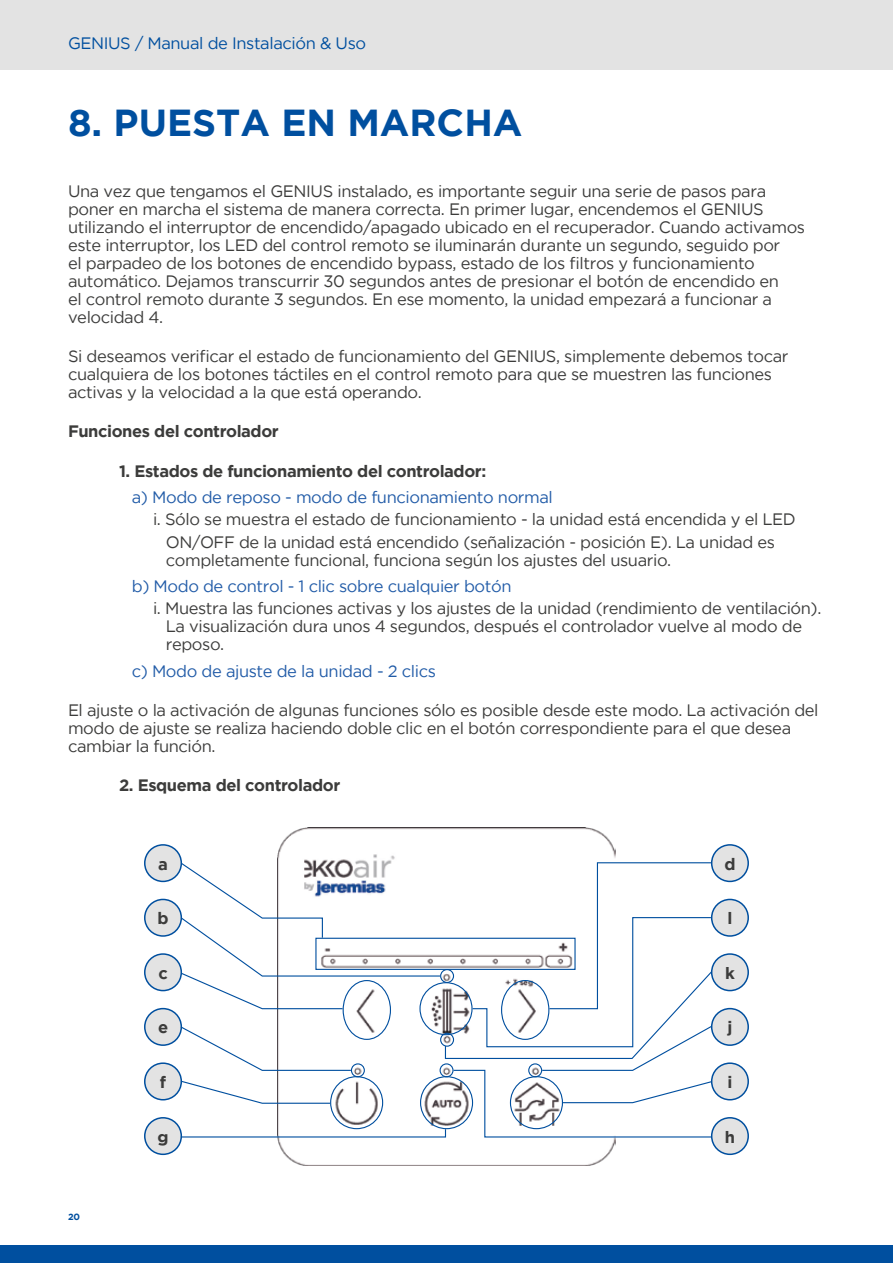
<style>
.page{position:relative;width:893px;height:1263px;background:#fff}
.page>*{position:absolute;margin:0;border:0;box-sizing:border-box;transform-origin:0 0}
.t1{font:700 37.5px "Gotham";color:#004f9f}
.t2{font:16.5px/18px "Gotham";letter-spacing:-.025em;color:#3c3c3b}
.t3{font:16.5px "Gotham";letter-spacing:-.025em;color:#225ca8}
.t4{font:700 16.5px "Gotham";letter-spacing:-.025em;color:#3c3c3b}
.t5{font:16.5px "Gotham";letter-spacing:-.025em;color:#004f9f}
.t6{font:700 9px "Gotham";color:#004f9f}
</style>
<div class="page">
<div style="left:0;top:0;width:893px;height:70px;background:#e3e3e3"></div>
<div style="left:0;top:1245px;width:893px;height:18px;background:#004f9f"></div>
<img style="left:278px;top:827px;width:338px;height:338px">
<div style="left:145px;top:845px;width:36px;height:36px;background:#e3e3e3;border-radius:50%"></div>
<div style="left:144px;top:844px;width:38px;height:38px;border:2px solid #004f9f;border-radius:50%"></div>
<div style="left:145px;top:899px;width:36px;height:37px;background:#e3e3e3;border-radius:50%"></div>
<div style="left:144px;top:899px;width:38px;height:38px;border:2px solid #004f9f;border-radius:50%"></div>
<div style="left:145px;top:954px;width:36px;height:36px;background:#e3e3e3;border-radius:50%"></div>
<div style="left:144px;top:953px;width:38px;height:38px;border:2px solid #004f9f;border-radius:50%"></div>
<div style="left:145px;top:1008px;width:36px;height:37px;background:#e3e3e3;border-radius:50%"></div>
<div style="left:144px;top:1008px;width:38px;height:38px;border:2px solid #004f9f;border-radius:50%"></div>
<div style="left:145px;top:1063px;width:36px;height:37px;background:#e3e3e3;border-radius:50%"></div>
<div style="left:144px;top:1062px;width:38px;height:38px;border:2px solid #004f9f;border-radius:50%"></div>
<div style="left:145px;top:1118px;width:36px;height:36px;background:#e3e3e3;border-radius:50%"></div>
<div style="left:144px;top:1117px;width:38px;height:38px;border:2px solid #004f9f;border-radius:50%"></div>
<div style="left:712px;top:845px;width:36px;height:36px;background:#e3e3e3;border-radius:50%"></div>
<div style="left:711px;top:844px;width:38px;height:38px;border:2px solid #004f9f;border-radius:50%"></div>
<div style="left:712px;top:899px;width:36px;height:37px;background:#e3e3e3;border-radius:50%"></div>
<div style="left:711px;top:899px;width:38px;height:38px;border:2px solid #004f9f;border-radius:50%"></div>
<div style="left:712px;top:954px;width:36px;height:36px;background:#e3e3e3;border-radius:50%"></div>
<div style="left:711px;top:953px;width:38px;height:38px;border:2px solid #004f9f;border-radius:50%"></div>
<div style="left:712px;top:1008px;width:36px;height:37px;background:#e3e3e3;border-radius:50%"></div>
<div style="left:711px;top:1008px;width:38px;height:38px;border:2px solid #004f9f;border-radius:50%"></div>
<div style="left:712px;top:1063px;width:36px;height:37px;background:#e3e3e3;border-radius:50%"></div>
<div style="left:711px;top:1062px;width:38px;height:38px;border:2px solid #004f9f;border-radius:50%"></div>
<div style="left:712px;top:1118px;width:36px;height:36px;background:#e3e3e3;border-radius:50%"></div>
<div style="left:711px;top:1117px;width:38px;height:38px;border:2px solid #004f9f;border-radius:50%"></div>
<svg style="left:179px;top:862px;width:534px;height:276px"></svg>
<p class="t5" style="left:68px;top:33px;width:300px">GENIUS / Manual de Instalación &amp; Uso</p>
<h1 class="t1" style="left:68px;top:98px;width:456px">8. PUESTA EN MARCHA</h1>
<p class="t2" style="left:68px;top:182px;width:739px">Una vez que tengamos el GENIUS instalado, es importante seguir una serie de pasos para poner en marcha el sistema de manera correcta. En primer lugar, encendemos el GENIUS utilizando el interruptor de encendido/apagado ubicado en el recuperador. Cuando activamos este interruptor, los LED del control remoto se iluminarán durante un segundo, seguido por<br>el parpadeo de los botones de encendido bypass, estado de los filtros y funcionamiento automático. Dejamos transcurrir 30 segundos antes de presionar el botón de encendido en<br>el control remoto durante 3 segundos. En ese momento, la unidad empezará a funcionar a velocidad 4.</p>
<p class="t2" style="left:68px;top:347px;width:722px">Si deseamos verificar el estado de funcionamiento del GENIUS, simplemente debemos tocar cualquiera de los botones táctiles en el control remoto para que se muestren las funciones activas y la velocidad a la que está operando.</p>
<p class="t4" style="left:68px;top:421px;width:212px">Funciones del controlador</p>
<p class="t4" style="left:119px;top:460px;width:369px">1. Estados de funcionamiento del controlador:</p>
<p class="t3" style="left:132px;top:487px;width:423px">a) Modo de reposo - modo de funcionamiento normal</p>
<p class="t2" style="left:153px;top:508px;width:644px;line-height:22.2px;text-align:center">i. Sólo se muestra el estado de funcionamiento - la unidad está encendida y el LED<br>ON/OFF de la unidad está encendido (señalización - posición E). La unidad es</p>
<p class="t2" style="left:166px;top:550px;width:507px">completamente funcional, funciona según los ajustes del usuario.</p>
<p class="t3" style="left:132px;top:576px;width:381px">b) Modo de control - 1 clic sobre cualquier botón</p>
<p class="t2" style="left:166px;top:599px;width:657px;text-indent:-13px">i. Muestra las funciones activas y los ajustes de la unidad (rendimiento de ventilación).<br>La visualización dura unos 4 segundos, después el controlador vuelve al modo de reposo.</p>
<p class="t3" style="left:132px;top:660px;width:306px">c) Modo de ajuste de la unidad - 2 clics</p>
<p class="t2" style="left:68px;top:701px;width:752px">El ajuste o la activación de algunas funciones sólo es posible desde este modo. La activación del modo de ajuste se realiza haciendo doble clic en el botón correspondiente para el que desea cambiar la función.</p>
<p class="t4" style="left:119px;top:775px;width:223px">2. Esquema del controlador</p>
<p class="t6" style="left:68px;top:1211px;width:14px">20</p>
<p class="t4" style="left:158px;top:853px;width:11px">a</p>
<p class="t4" style="left:157px;top:907px;width:13px">b</p>
<p class="t4" style="left:158px;top:962px;width:11px">c</p>
<p class="t4" style="left:158px;top:1017px;width:12px">e</p>
<p class="t4" style="left:160px;top:1071px;width:8px">f</p>
<p class="t4" style="left:157px;top:1126px;width:13px">g</p>
<p class="t4" style="left:724px;top:853px;width:13px">d</p>
<p class="t4" style="left:727px;top:907px;width:6px">l</p>
<p class="t4" style="left:725px;top:962px;width:11px">k</p>
<p class="t4" style="left:727px;top:1017px;width:6px">j</p>
<p class="t4" style="left:727px;top:1071px;width:6px">i</p>
<p class="t4" style="left:725px;top:1126px;width:12px">h</p>
</div>
